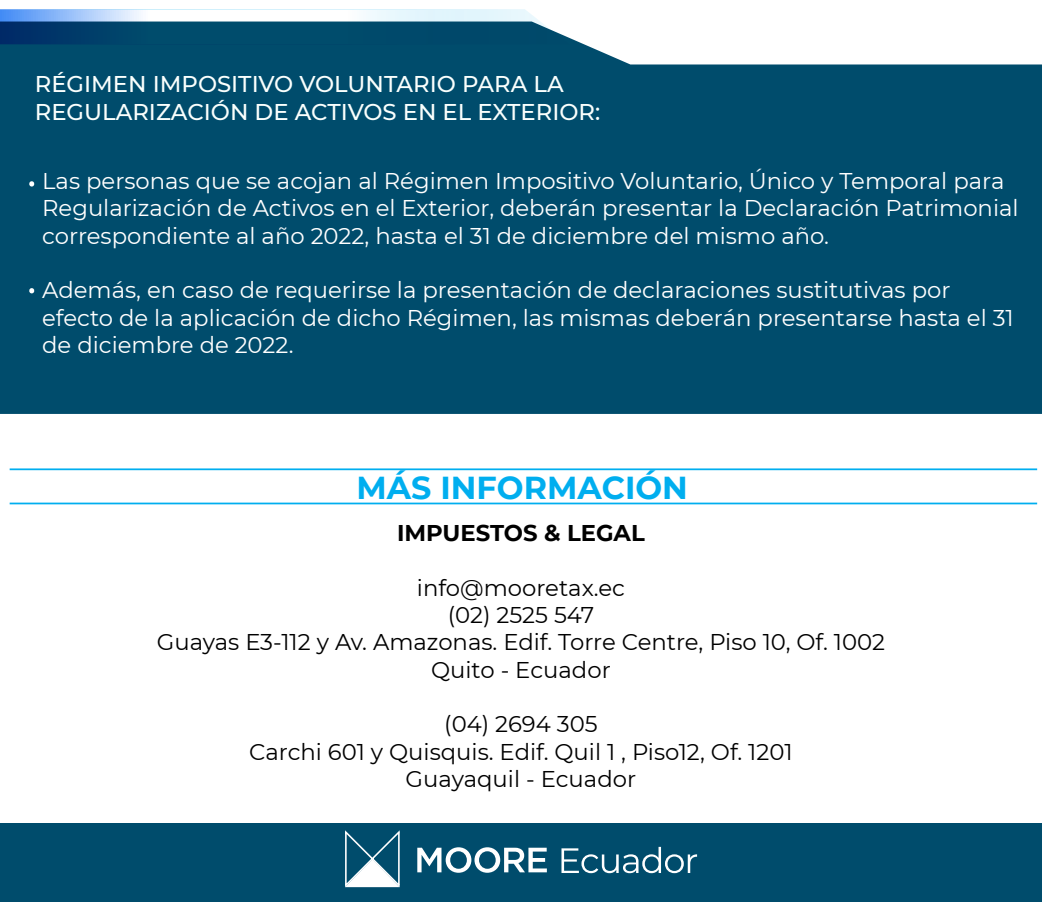
<style>
.page{position:relative;width:1042px;height:902px;background:#fff}
.page>*{position:absolute;margin:0;border:0;box-sizing:border-box;transform-origin:0 0}
.t1{font:700 31.68px "Montserrat";color:#00aeef}
.t2{font:22.75px/27.3px "Montserrat";color:#fff}
.t3{font:22.75px/27.3px "Montserrat";color:#000;text-align:center}
.t4{font:500 22.75px/27.3px "Montserrat";color:#fafffd}
.t5{font:700 22.75px "Montserrat";color:#000}
</style>
<div class="page">
<hr style="left:10px;top:468px;width:1027px;height:2px;background:#00aeef">
<hr style="left:10px;top:502px;width:1027px;height:2px;background:#00aeef">
<div style="left:1px;top:822px;width:1041px;height:79px;background:#004c6c"></div>
<svg style="left:345px;top:830px;width:55px;height:58px"></svg>
<svg style="left:417px;top:847px;width:130px;height:25px"></svg>
<svg style="left:561px;top:846px;width:136px;height:26px"></svg>
<div style="left:0;top:37px;width:1042px;height:377px;background:#004c6c"></div>
<svg style="left:0;top:9px;width:569px;height:35px"></svg>
<svg style="left:28px;top:181px;width:7px;height:5px"></svg>
<svg style="left:28px;top:288px;width:7px;height:5px"></svg>
<p class="t4" style="left:35px;top:70px;width:567px">RÉGIMEN IMPOSITIVO VOLUNTARIO PARA LA<br>REGULARIZACIÓN DE ACTIVOS EN EL EXTERIOR:</p>
<p class="t2" style="left:42px;top:166px;width:978px">Las personas que se acojan al Régimen Impositivo Voluntario, Único y Temporal para<br>Regularización de Activos en el Exterior, deberán presentar la Declaración Patrimonial correspondiente al año 2022, hasta el 31 de diciembre del mismo año.</p>
<p class="t2" style="left:42px;top:275px;width:973px">Además, en caso de requerirse la presentación de declaraciones sustitutivas por efecto de la aplicación de dicho Régimen, las mismas deberán presentarse hasta el 31 de diciembre de 2022.</p>
<h1 class="t1" style="left:356px;top:465px;width:333px">MÁS INFORMACIÓN</h1>
<p class="t5" style="left:397px;top:516px;width:249px">IMPUESTOS &amp; LEGAL</p>
<p class="t3" style="left:157px;top:572px;width:730px">info@mooretax.ec<br>(02) 2525 547<br>Guayas E3-112 y Av. Amazonas. Edif. Torre Centre, Piso 10, Of. 1002<br>Quito - Ecuador</p>
<p class="t3" style="left:249px;top:709px;width:545px">(04) 2694 305<br>Carchi 601 y Quisquis. Edif. Quil 1 , Piso12, Of. 1201<br>Guayaquil - Ecuador</p>
</div>
